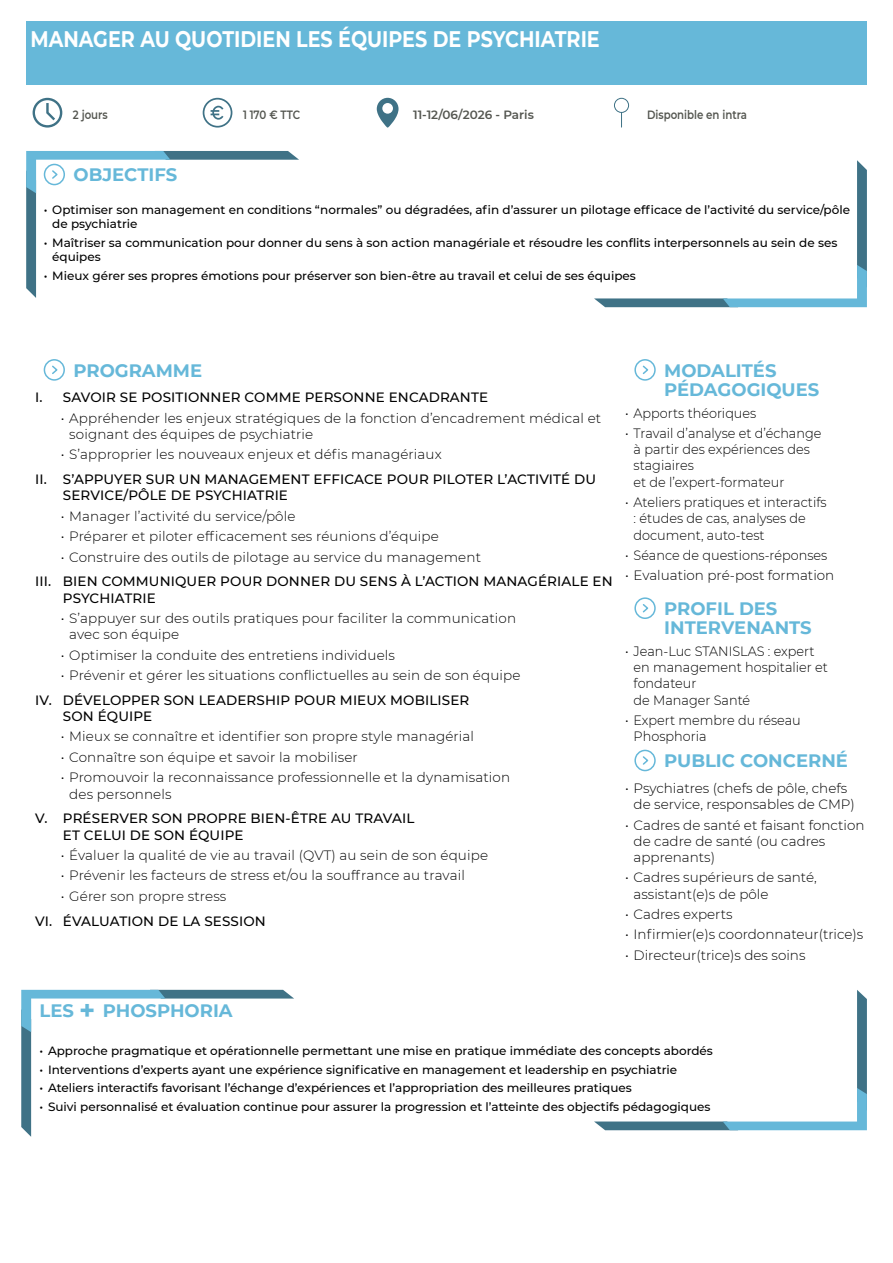
<style>
.page{position:relative;width:893px;height:1263px;background:#fff}
.page>*{position:absolute;margin:0;border:0;box-sizing:border-box;transform-origin:0 0}
.t1{font:700 22.5px "Montserrat";color:#fff;scale:.85 1}
.t2{font:700 18px/19.5px "Montserrat";color:#66b8d9}
.t3{font:300 13.5px/16.2px "Montserrat";letter-spacing:.005em;color:#000}
.t4{font:500 13.5px/16.2px "Montserrat";letter-spacing:.01em;color:#000}
.t5{font:300 13.5px/16.2px "Montserrat";letter-spacing:.005em;color:#000;scale:.95 1}
.t6{font:500 12px/14.4px "Montserrat";color:#000}
.t7{font:600 12px "Montserrat";color:#545650;scale:.85 1}
.t8{font:600 12px "Montserrat";color:#545650}
.s1{font-size:27px}
</style>
<div class="page">
<div style="left:44px;top:359px;width:21px;height:22px;border:2px solid #66b8d9;border-radius:50%"></div>
<svg style="left:52px;top:365px;width:6px;height:9px"></svg>
<div style="left:634px;top:359px;width:22px;height:22px;border:2px solid #66b8d9;border-radius:50%"></div>
<svg style="left:642px;top:365px;width:7px;height:9px"></svg>
<div style="left:634px;top:597px;width:22px;height:22px;border:2px solid #66b8d9;border-radius:50%"></div>
<svg style="left:642px;top:604px;width:7px;height:9px"></svg>
<div style="left:634px;top:750px;width:22px;height:21px;border:2px solid #66b8d9;border-radius:50%"></div>
<svg style="left:642px;top:756px;width:7px;height:9px"></svg>
<div style="left:26px;top:21px;width:841px;height:64px;background:#66b8d9"></div>
<svg style="left:33px;top:98px;width:29px;height:30px"></svg>
<svg style="left:203px;top:98px;width:29px;height:30px"></svg>
<svg style="left:377px;top:98px;width:21px;height:30px"></svg>
<svg style="left:614px;top:98px;width:15px;height:30px"></svg>
<svg style="left:594px;top:160px;width:273px;height:147px"></svg>
<svg style="left:26px;top:151px;width:273px;height:147px"></svg>
<svg style="left:594px;top:990px;width:273px;height:140px"></svg>
<svg style="left:21px;top:990px;width:273px;height:147px"></svg>
<h1 class="t1" style="left:30px;top:26px;width:671px">MANAGER AU QUOTIDIEN LES ÉQUIPES DE PSYCHIATRIE</h1>
<p class="t7" style="left:73px;top:107px;width:42px">2 jours</p>
<p class="t7" style="left:243px;top:107px;width:69px">1 170 € TTC</p>
<p class="t8" style="left:413px;top:107px;width:122px">11-12/06/2026 - Paris</p>
<p class="t7" style="left:647px;top:107px;width:119px">Disponible en intra</p>
<h2 class="t2" style="left:74px;top:165px;width:105px">OBJECTIFS</h2>
<p class="t6" style="left:52px;top:202px;width:799px;text-indent:-9px">• Optimiser son management en conditions “normales” ou dégradées, afin d’assurer un pilotage efficace de l’activité du service/pôle de psychiatrie</p>
<p class="t6" style="left:52px;top:235px;width:787px;text-indent:-9px">• Maîtriser sa communication pour donner du sens à son action managériale et résoudre les conflits interpersonnels au sein de ses équipes</p>
<p class="t6" style="left:44px;top:268px;width:594px">• Mieux gérer ses propres émotions pour préserver son bien-être au travail et celui de ses équipes</p>
<h2 class="t2" style="left:73px;top:360px;width:130px">PROGRAMME</h2>
<h2 class="t2" style="left:664px;top:360px;width:157px">MODALITÉS<br>PÉDAGOGIQUES</h2>
<p class="t4" style="left:35px;top:389px;width:454px">I. SAVOIR SE POSITIONNER COMME PERSONNE ENCADRANTE</p>
<p class="t3" style="left:69px;top:410px;width:534px;text-indent:-9px">• Appréhender les enjeux stratégiques de la fonction d’encadrement médical et soignant des équipes de psychiatrie</p>
<p class="t3" style="left:61px;top:446px;width:382px">• S’approprier les nouveaux enjeux et défis managériaux</p>
<p class="t4" style="left:63px;top:471px;width:535px;text-indent:-28px">II. S’APPUYER SUR UN MANAGEMENT EFFICACE POUR PILOTER L’ACTIVITÉ DU<br>SERVICE/PÔLE DE PSYCHIATRIE</p>
<p class="t3" style="left:61px;top:508px;width:236px">• Manager l’activité du service/pôle</p>
<p class="t3" style="left:61px;top:528px;width:379px">• Préparer et piloter efficacement ses réunions d’équipe</p>
<p class="t3" style="left:61px;top:549px;width:422px">• Construire des outils de pilotage au service du management</p>
<p class="t4" style="left:63px;top:573px;width:551px;text-indent:-28px">III. BIEN COMMUNIQUER POUR DONNER DU SENS À L’ACTION MANAGÉRIALE EN<br>PSYCHIATRIE</p>
<p class="t3" style="left:69px;top:610px;width:448px;text-indent:-9px">• S’appuyer sur des outils pratiques pour faciliter la communication avec son équipe</p>
<p class="t3" style="left:61px;top:647px;width:336px">• Optimiser la conduite des entretiens individuels</p>
<p class="t3" style="left:61px;top:667px;width:461px">• Prévenir et gérer les situations conflictuelles au sein de son équipe</p>
<p class="t4" style="left:63px;top:692px;width:408px;text-indent:-28px">IV. DÉVELOPPER SON LEADERSHIP POUR MIEUX MOBILISER<br>SON ÉQUIPE</p>
<p class="t3" style="left:61px;top:728px;width:415px">• Mieux se connaître et identifier son propre style managérial</p>
<p class="t3" style="left:61px;top:749px;width:299px">• Connaître son équipe et savoir la mobiliser</p>
<p class="t3" style="left:69px;top:769px;width:442px;text-indent:-9px">• Promouvoir la reconnaissance professionnelle et la dynamisation des personnels</p>
<p class="t4" style="left:63px;top:810px;width:353px;text-indent:-28px">V. PRÉSERVER SON PROPRE BIEN-ÊTRE AU TRAVAIL<br>ET CELUI DE SON ÉQUIPE</p>
<p class="t3" style="left:61px;top:847px;width:429px">• Évaluer la qualité de vie au travail (QVT) au sein de son équipe</p>
<p class="t3" style="left:61px;top:867px;width:406px">• Prévenir les facteurs de stress et/ou la souffrance au travail</p>
<p class="t3" style="left:61px;top:888px;width:167px">• Gérer son propre stress</p>
<p class="t4" style="left:35px;top:913px;width:232px">VI. ÉVALUATION DE LA SESSION</p>
<p class="t5" style="left:625px;top:405px;width:140px">• Apports théoriques</p>
<p class="t5" style="left:634px;top:425px;width:199px;text-indent:-9px">• Travail d’analyse et d’échange à partir des expériences des stagiaires<br>et de l’expert-formateur</p>
<p class="t5" style="left:634px;top:494px;width:205px;text-indent:-9px">• Ateliers pratiques et interactifs : études de cas, analyses de document, auto-test</p>
<p class="t5" style="left:625px;top:547px;width:214px">• Séance de questions-réponses</p>
<p class="t3" style="left:625px;top:567px;width:211px">• Evaluation pré-post formation</p>
<h2 class="t2" style="left:664px;top:599px;width:149px">PROFIL DES<br>INTERVENANTS</h2>
<p class="t5" style="left:634px;top:643px;width:206px;text-indent:-9px">• Jean-Luc STANISLAS : expert en management hospitalier et fondateur<br>de Manager Santé</p>
<p class="t5" style="left:634px;top:712px;width:177px;text-indent:-9px">• Expert membre du réseau<br>Phosphoria</p>
<h2 class="t2" style="left:664px;top:751px;width:185px">PUBLIC CONCERNÉ</h2>
<p class="t3" style="left:634px;top:780px;width:223px;text-indent:-9px">• Psychiatres (chefs de pôle, chefs de service, responsables de CMP)</p>
<p class="t3" style="left:634px;top:816px;width:232px;text-indent:-9px">• Cadres de santé et faisant fonction de cadre de santé (ou cadres apprenants)</p>
<p class="t3" style="left:634px;top:869px;width:185px;text-indent:-9px">• Cadres supérieurs de santé, assistant(e)s de pôle</p>
<p class="t3" style="left:625px;top:906px;width:109px">• Cadres experts</p>
<p class="t3" style="left:625px;top:926px;width:240px">• Infirmier(e)s coordonnateur(trice)s</p>
<p class="t3" style="left:625px;top:947px;width:182px">• Directeur(trice)s des soins</p>
<h2 class="t2" style="left:40px;top:1001px;width:195px">LES <span class="s1">+</span> PHOSPHORIA</h2>
<p class="t6" style="left:40px;top:1043px;width:675px">• Approche pragmatique et opérationnelle permettant une mise en pratique immédiate des concepts abordés</p>
<p class="t6" style="left:40px;top:1062px;width:639px">• Interventions d’experts ayant une expérience significative en management et leadership en psychiatrie</p>
<p class="t6" style="left:40px;top:1081px;width:594px">• Ateliers interactifs favorisant l’échange d’expériences et l’appropriation des meilleures pratiques</p>
<p class="t6" style="left:40px;top:1099px;width:673px">• Suivi personnalisé et évaluation continue pour assurer la progression et l’atteinte des objectifs pédagogiques</p>
</div>
